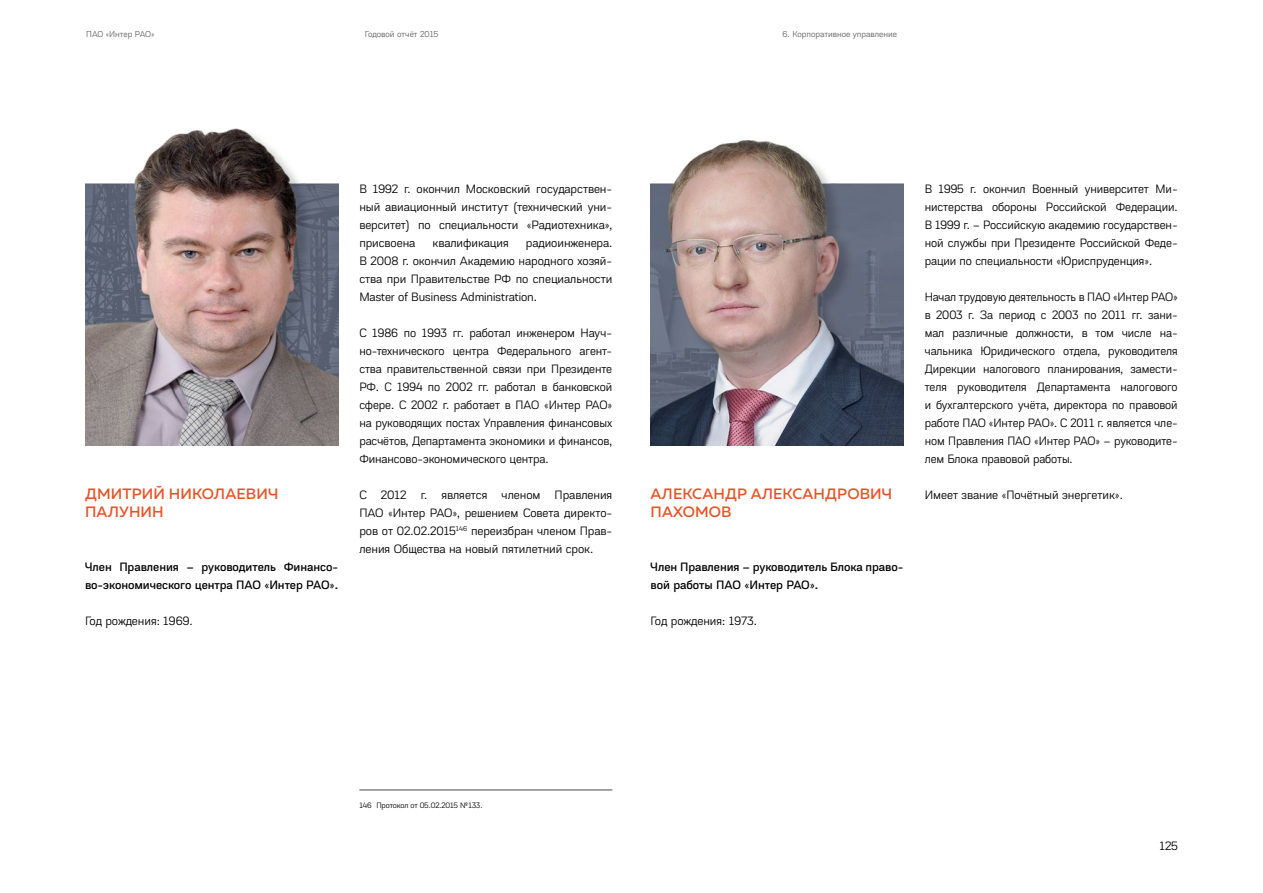
<style>
.page{position:relative;width:1263px;height:893px;background:#fff}
.page>*{position:absolute;margin:0;border:0;box-sizing:border-box;transform-origin:0 0}
.ar15_member_name{font:500 15px/18px "Muller";letter-spacing:.01em;color:#e65427}
.ar15_member_text{font:12.75px/18px "Akzentica 4 F";letter-spacing:-.005em;color:#000;text-align:justify}
.ar15_members_h1{font:12.75px/18px "Akzentica 4 F Medium";letter-spacing:-.005em;color:#000}
.t1{font:9px "Akzentica 4 F";color:#626261}
.ar15_footnote{font:8.25px "Akzentica 4 F";letter-spacing:-.01em;color:#000}
</style>
<div class="page">
<img style="left:85px;top:128px;width:253px;height:317px">
<hr style="left:359px;top:790px;width:253px;height:1px;background:#484847">
<img style="left:650px;top:140px;width:253px;height:305px">
<p class="t1" style="left:86px;top:27px;width:70px">ПАО «Интер РАО»</p>
<p class="t1" style="left:365px;top:27px;width:75px">Годовой отчёт 2015</p>
<p class="t1" style="left:783px;top:27px;width:116px">6. Корпоративное управление</p>
<p class="ar15_member_name" style="left:85px;top:485px;width:195px">ДМИТРИЙ НИКОЛАЕВИЧ<br>ПАЛУНИН</p>
<p class="ar15_members_h1" style="left:85px;top:557px;width:255px">Член Правления – руководитель Финансо&shy;во-экономического центра ПАО «Интер РАО».</p>
<p class="ar15_member_text" style="left:85px;top:611px;width:109px">Год рождения: 1969.</p>
<p class="ar15_member_text" style="left:359px;top:179px;width:255px">В 1992 г. окончил Московский государствен&shy;ный авиационный институт (технический уни&shy;верситет) по специальности «Радиотехника», присвоена</p>
<p class="ar15_member_text" style="left:432px;top:233px;width:78px">квалификация</p>
<p class="ar15_member_text" style="left:359px;top:233px;width:254px;text-indent:167px">радиоинженера.<br>В 2008 г. окончил Академию народного хозяй&shy;ства при Правительстве РФ по специальности Master of Business Administration.</p>
<p class="ar15_member_text" style="left:359px;top:323px;width:254px">С 1986 по 1993 гг. работал инженером Науч&shy;но-технического центра Федерального агент&shy;ства правительственной связи при Президенте РФ. С 1994 по 2002 гг. работал в банковской сфере. С 2002 г. работает в ПАО «Интер РАО» на руководящих постах Управления финансовых расчётов, Департамента экономики и финансов, Финансово-экономического центра.</p>
<p class="ar15_member_text" style="left:359px;top:485px;width:254px">С 2012 г. является членом Правления ПАО «Интер РАО», решением Совета директо&shy;ров от 02.02.2015<sup>146</sup> переизбран членом Прав&shy;ления Общества на новый пятилетний срок.</p>
<p class="ar15_member_name" style="left:650px;top:485px;width:243px">АЛЕКСАНДР АЛЕКСАНДРОВИЧ<br>ПАХОМОВ</p>
<p class="ar15_members_h1" style="left:650px;top:557px;width:254px">Член Правления – руководитель Блока право&shy;вой работы ПАО «Интер РАО».</p>
<p class="ar15_member_text" style="left:650px;top:611px;width:108px">Год рождения: 1973.</p>
<p class="ar15_member_text" style="left:925px;top:179px;width:254px">В 1995 г. окончил Военный университет Ми&shy;нистерства обороны Российской Федерации.<br>В 1999 г. – Российскую академию государствен&shy;ной службы при Президенте Российской Феде&shy;рации по специальности «Юриспруденция».</p>
<p class="ar15_member_text" style="left:925px;top:287px;width:254px">Начал трудовую деятельность в ПАО «Интер РАО» в 2003 г. За период с 2003 по 2011 гг. зани&shy;мал различные должности, в том числе на&shy;чальника Юридического отдела, руководителя Дирекции налогового планирования, замести&shy;теля руководителя Департамента налогового и бухгалтерского учёта, директора по правовой работе ПАО «Интер РАО». С 2011 г. является чле&shy;ном Правления ПАО «Интер РАО» – руководите&shy;лем Блока правовой работы.</p>
<p class="ar15_member_text" style="left:925px;top:485px;width:200px">Имеет звание «Почётный энергетик».</p>
<p class="ar15_footnote" style="left:359px;top:799px;width:125px">146 Протокол от 05.02.2015 № 133.</p>
<p class="ar15_member_text" style="left:1159px;top:836px;width:20px">125</p>
</div>
